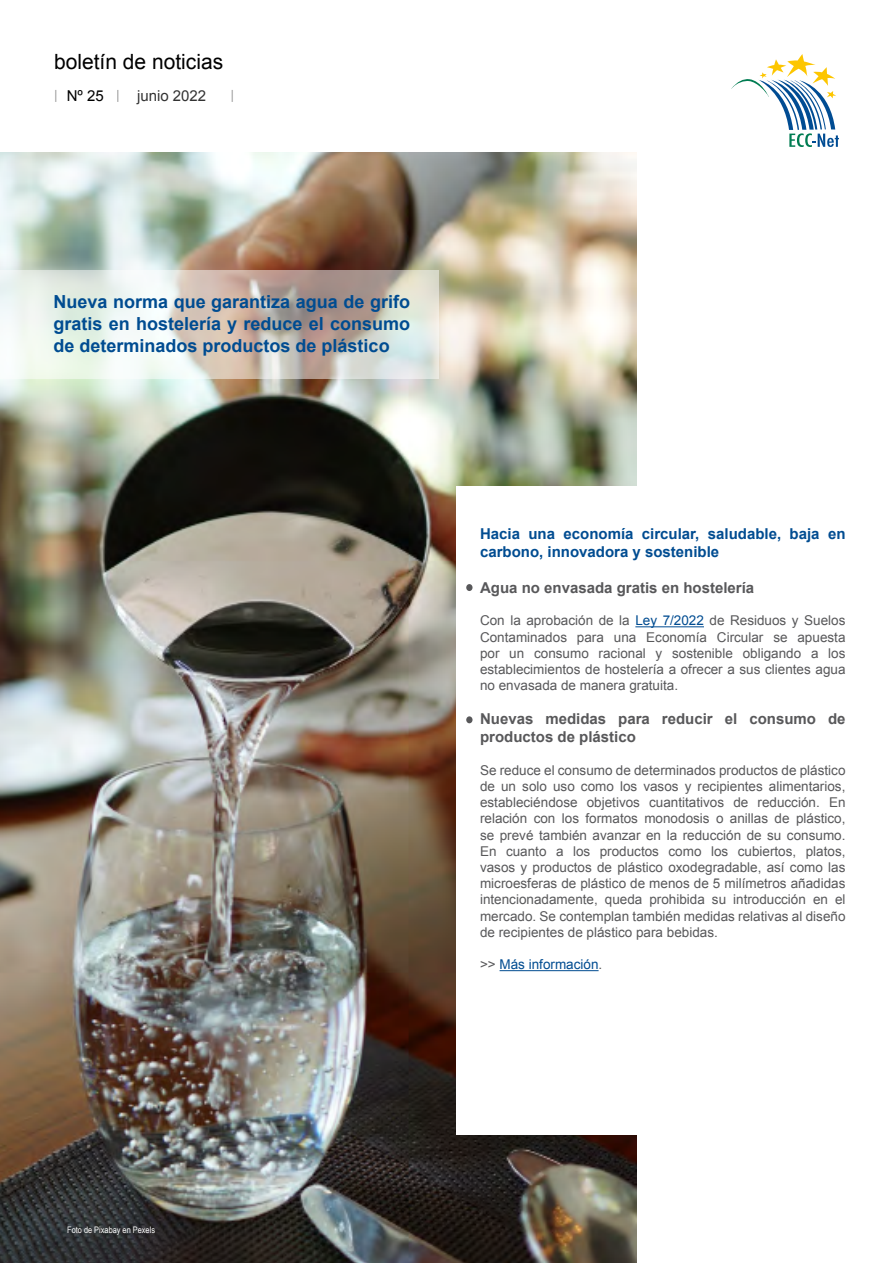
<style>
.page{position:relative;width:893px;height:1263px;background:#fff}
.page>*{position:absolute;margin:0;border:0;box-sizing:border-box;transform-origin:0 0}
.t1{font:21px "Arial";color:#000}
.t2{font:700 18px/21.6px "Arial";color:#004c91;text-align:justify}
.t3{font:700 15px/18px "Arial";color:#58585a}
.t4{font:700 15px/18px "Arial";color:#004c91}
.t5{font:15px "Arial";color:#333}
.t6{font:15px "Arial";color:#000}
.t7{font:13.5px/16.2px "Arial";color:#58585a;text-align:justify}
.t8{font:13.5px "Arial";color:#004c91}
.t9{font:9px "Arial Narrow";color:#fff}
.s1{color:#004c91}
.s2{color:#58585a}
</style>
<div class="page">
<svg style="left:731px;top:54px;width:108px;height:93px"></svg>
<svg style="left:55px;top:90px;width:1px;height:12px"></svg>
<svg style="left:117px;top:90px;width:1px;height:12px"></svg>
<svg style="left:232px;top:90px;width:1px;height:12px"></svg>
<img style="left:0;top:153px;width:637px;height:1110px">
<svg style="left:0;top:270px;width:438px;height:108px"></svg>
<div style="left:457px;top:486px;width:436px;height:648px;background:#fff"></div>
<hr style="left:635px;top:626px;width:69px;height:1px;background:#004c91">
<hr style="left:500px;top:970px;width:99px;height:1px;background:#004c91">
<div style="left:466px;top:584px;width:6px;height:7px;background:#58585a;border-radius:50%"></div>
<div style="left:466px;top:716px;width:6px;height:7px;background:#58585a;border-radius:50%"></div>
<h1 class="t1" style="left:54px;top:47px;width:171px">boletín de noticias</h1>
<p class="t6" style="left:67px;top:86px;width:39px">Nº 25</p>
<p class="t5" style="left:137px;top:85px;width:71px">junio 2022</p>
<h2 class="t2" style="left:54px;top:291px;width:358px">Nueva norma que garantiza agua de grifo gratis en hostelería y reduce el consumo de determinados productos de plástico</h2>
<p class="t4" style="left:480px;top:525px;width:367px">Hacia una economía circular, saludable, baja en carbono, innovadora y sostenible</p>
<p class="t3" style="left:480px;top:579px;width:276px">Agua no envasada gratis en hostelería</p>
<p class="t7" style="left:480px;top:612px;width:367px">Con la aprobación de la <span class="s1">Ley 7/2022</span> de Residuos y Suelos Contaminados para una Economía Circular se apuesta por un consumo racional y sostenible obligando a los establecimientos de hostelería a ofrecer a sus clientes agua no envasada de manera gratuita.</p>
<p class="t3" style="left:480px;top:710px;width:367px">Nuevas medidas para reducir el consumo de productos de plástico</p>
<p class="t7" style="left:480px;top:762px;width:367px">Se reduce el consumo de determinados productos de plástico de un solo uso como los vasos y recipientes alimentarios, estableciéndose objetivos cuantitativos de reducción. En relación con los formatos monodosis o anillas de plástico, se prevé también avanzar en la reducción de su consumo.<br>En cuanto a los productos como los cubiertos, platos, vasos y productos de plástico oxodegradable, así como las microesferas de plástico de menos de 5 milímetros añadidas intencionadamente, queda prohibida su introducción en el mercado. Se contemplan también medidas relativas al diseño de recipientes de plástico para bebidas.</p>
<p class="t8" style="left:480px;top:955px;width:124px"><span class="s2">&gt;&gt;</span> Más información<span class="s2">.</span></p>
<p class="t9" style="left:67px;top:1224px;width:89px">Foto de Pixabay en Pexels</p>
</div>
